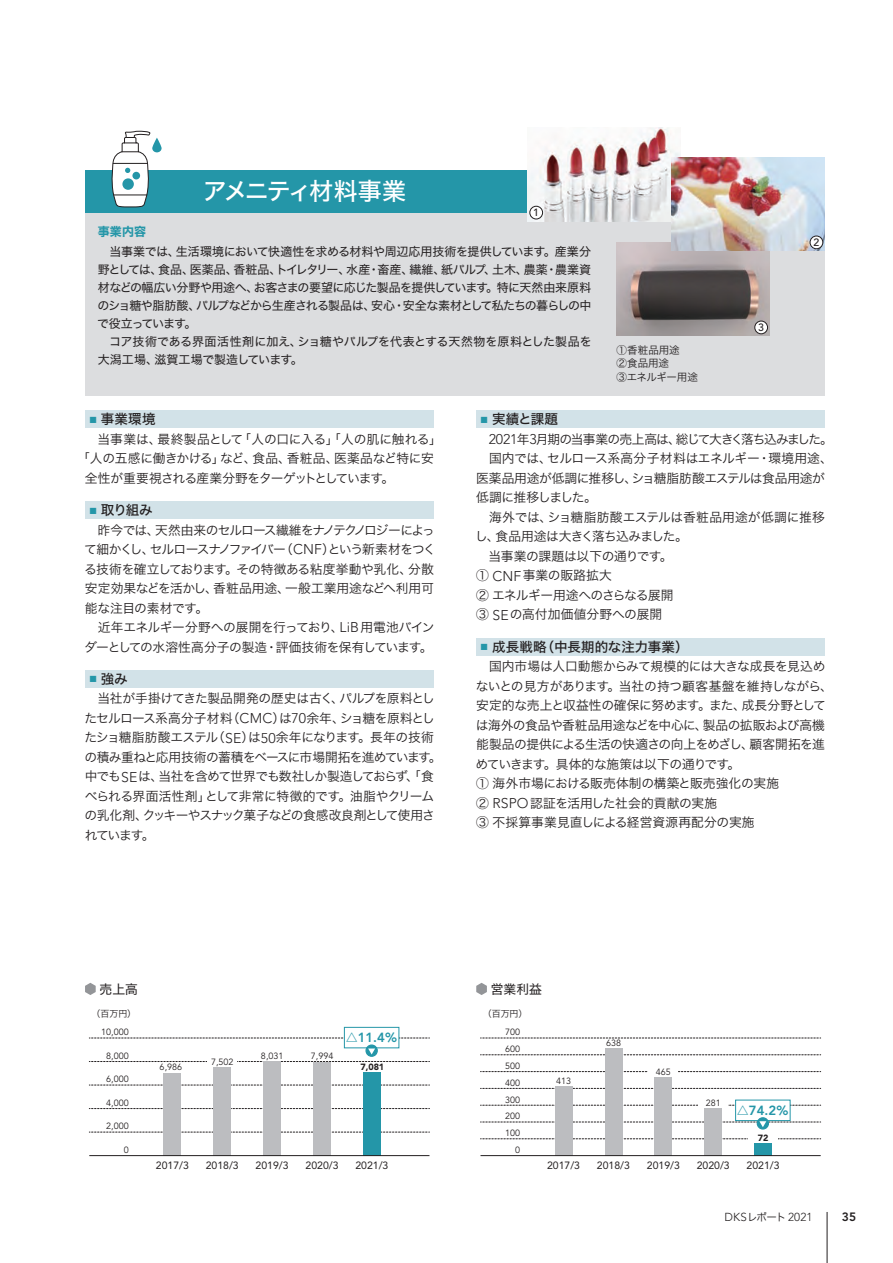
<style>
.page{position:relative;width:893px;height:1263px;background:#fff}
.page>*{position:absolute;margin:0;border:0;box-sizing:border-box;transform-origin:0 0}
.t1{font:24px "Hira Kaku Std N W5";letter-spacing:-.095em;color:#fff}
.t2{font:13.5px "Hira Kaku Std N W5";color:#231f20}
.t3{font:800 13.2px "Avenir";color:#2496a8}
.t4{font:12.75px/19.5px "Hira Kaku Std N W3";letter-spacing:-.03em;color:#231f20}
.t5{font:12.75px/19.5px "Hira Kaku Std N W3";letter-spacing:-.05em;color:#231f20}
.t6{font:12.75px "Hira Kaku Std N W3";letter-spacing:-.005em;color:#231f20}
.t7{font:12.75px "Hira Kaku Std N W3";letter-spacing:-.06em;color:#231f20}
.t8{font:12.75px "Hira Kaku Std N W4";letter-spacing:.01em;color:#231f20}
.t9{font:12px/18px "Hira Kaku Std N W4";letter-spacing:-.04em;color:#231f20}
.t10{font:12px "Hira Kaku Std N W7";color:#2496a8}
.t11{font:800 12px "Avenir";color:#231f20}
.t12{font:300 11.55px "Avenir";letter-spacing:.01em;color:#231f20}
.t13{font:10.5px "Avenir";color:#231f20}
.t14{font:10.5px/13.5px "Hira Kaku Std N W3";letter-spacing:-.005em;color:#231f20}
.t15{font:500 10.5px "Avenir";color:#231f20}
.t16{font:9px/16.8px "Avenir";color:#231f20;text-align:right}
.t17{font:9px "Hira Kaku Std N W3";letter-spacing:-.005em;color:#231f20}
.t18{font:900 9px "Avenir";color:#231f20}
.s1{font-size:8.1px;color:#2496a8}
.s2{font-family:"Avenir";font-weight:300;font-size:14.1px}
.s3{font-family:"Hira Kaku Std N W7";font-weight:400;font-size:12px}
.s4{font-family:"Hira Kaku Std N W3";font-weight:400;font-size:10.5px}
</style>
<div class="page">
<div style="left:85px;top:213px;width:740px;height:182px;background:#dcdddf"></div>
<svg style="left:89px;top:1038px;width:341px;height:1px"></svg>
<svg style="left:89px;top:1061px;width:341px;height:1px"></svg>
<svg style="left:89px;top:1085px;width:341px;height:1px"></svg>
<svg style="left:89px;top:1132px;width:341px;height:1px"></svg>
<svg style="left:89px;top:1108px;width:341px;height:1px"></svg>
<div style="left:163px;top:1073px;width:18px;height:82px;background:#bcbdc0"></div>
<div style="left:213px;top:1067px;width:18px;height:88px;background:#bcbdc0"></div>
<div style="left:263px;top:1061px;width:18px;height:94px;background:#bcbdc0"></div>
<div style="left:313px;top:1061px;width:18px;height:94px;background:#bcbdc0"></div>
<div style="left:363px;top:1072px;width:18px;height:83px;background:#2496a8"></div>
<hr style="left:89px;top:1155px;width:340px;height:1px;background:#231f20">
<div style="left:207px;top:1059px;width:30px;height:5px;background:#fff"></div>
<svg style="left:480px;top:1038px;width:341px;height:1px"></svg>
<svg style="left:480px;top:1054px;width:341px;height:1px"></svg>
<svg style="left:480px;top:1071px;width:341px;height:1px"></svg>
<svg style="left:480px;top:1088px;width:341px;height:1px"></svg>
<svg style="left:480px;top:1105px;width:341px;height:1px"></svg>
<svg style="left:480px;top:1138px;width:341px;height:1px"></svg>
<div style="left:555px;top:1086px;width:18px;height:69px;background:#bcbdc0"></div>
<div style="left:604px;top:1048px;width:18px;height:107px;background:#bcbdc0"></div>
<div style="left:654px;top:1077px;width:18px;height:78px;background:#bcbdc0"></div>
<div style="left:704px;top:1108px;width:18px;height:47px;background:#bcbdc0"></div>
<div style="left:754px;top:1143px;width:18px;height:12px;background:#2496a8"></div>
<hr style="left:480px;top:1155px;width:341px;height:1px;background:#231f20">
<hr style="left:698px;top:1102px;width:30px;height:4px;background:#fff">
<div style="left:649px;top:1070px;width:29px;height:5px;background:#fff"></div>
<hr style="left:748px;top:1137px;width:30px;height:4px;background:#fff">
<div style="left:85px;top:410px;width:349px;height:18px;background:#d2e2e8"></div>
<div style="left:85px;top:501px;width:349px;height:18px;background:#d2e2e8"></div>
<div style="left:85px;top:670px;width:349px;height:18px;background:#d2e2e8"></div>
<div style="left:476px;top:410px;width:349px;height:18px;background:#d2e2e8"></div>
<div style="left:476px;top:638px;width:349px;height:17px;background:#d2e2e8"></div>
<svg style="left:85px;top:983px;width:11px;height:12px"></svg>
<svg style="left:476px;top:983px;width:11px;height:12px"></svg>
<div style="left:85px;top:170px;width:740px;height:43px;background:#2496a8"></div>
<img style="left:528px;top:128px;width:153px;height:93px">
<img style="left:617px;top:242px;width:153px;height:94px">
<img style="left:672px;top:157px;width:153px;height:94px">
<div style="left:530px;top:206px;width:13px;height:13px;background:#fff;border-radius:50%"></div>
<div style="left:530px;top:206px;width:13px;height:13px;border:1px solid #231f20;border-radius:50%"></div>
<div style="left:810px;top:236px;width:13px;height:13px;background:#fff;border-radius:50%"></div>
<div style="left:810px;top:236px;width:13px;height:13px;border:1px solid #231f20;border-radius:50%"></div>
<div style="left:755px;top:321px;width:12px;height:13px;background:#fff;border-radius:50%"></div>
<div style="left:755px;top:321px;width:13px;height:13px;border:1px solid #231f20;border-radius:50%"></div>
<div style="left:344px;top:1027px;width:55px;height:21px;background:#fff"></div>
<div style="left:344px;top:1027px;width:55px;height:21px;border:1px solid #2496a8"></div>
<div style="left:736px;top:1100px;width:54px;height:20px;background:#fff"></div>
<div style="left:735px;top:1100px;width:55px;height:21px;border:1px solid #2496a8"></div>
<div style="left:366px;top:1045px;width:11px;height:11px;background:#2496a8;border-radius:50%"></div>
<div style="left:365px;top:1044px;width:13px;height:13px;border:1px solid #2496a8;border-radius:50%"></div>
<svg style="left:368px;top:1048px;width:7px;height:6px"></svg>
<div style="left:757px;top:1118px;width:11px;height:11px;background:#2496a8;border-radius:50%"></div>
<div style="left:757px;top:1117px;width:12px;height:12px;border:1px solid #2496a8;border-radius:50%"></div>
<svg style="left:480px;top:1121px;width:341px;height:6px"></svg>
<svg style="left:152px;top:138px;width:10px;height:14px"></svg>
<svg style="left:111px;top:130px;width:40px;height:78px"></svg>
<hr style="left:827px;top:1212px;width:1px;height:51px;background:#231f20">
<h1 class="t1" style="left:203px;top:173px;width:205px">アメニティ材料事業</h1>
<p class="t15" style="left:533px;top:207px;width:7px">1</p>
<p class="t10" style="left:98px;top:222px;width:50px">事業内容</p>
<p class="t9" style="left:97px;top:243px;width:496px">　当事業では、生活環境において快適性を求める材料や周辺応用技術を提供しています。産業分野としては、食品、医薬品、香粧品、トイレタリー、水産・畜産、繊維、紙パルプ、土木、農薬・農業資材などの幅広い分野や用途へ、お客さまの要望に応じた製品を提供しています。特に天然由来原料のショ糖や脂肪酸、パルプなどから生産される製品は、安心・安全な素材として私たちの暮らしの中で役立っています。<br>　コア技術である界面活性剤に加え、ショ糖やパルプを代表とする天然物を原料とした製品を大潟工場、滋賀工場で製造しています。</p>
<p class="t14" style="left:617px;top:343px;width:83px">①香粧品用途<br>②食品用途<br>③エネルギー用途</p>
<p class="t15" style="left:758px;top:321px;width:7px">3</p>
<p class="t15" style="left:813px;top:236px;width:7px">2</p>
<p class="t2" style="left:89px;top:409px;width:68px"><span class="s1">■</span> 事業環境</p>
<p class="t6" style="left:85px;top:429px;width:358px">　当事業は、最終製品として「人の口に入る」「人の肌に触れる」</p>
<p class="t4" style="left:77px;top:449px;width:358px">「人の五感に働きかける」など、食品、香粧品、医薬品など特に安</p>
<p class="t7" style="left:85px;top:468px;width:311px">全性が重要視される産業分野をターゲットとしています。</p>
<p class="t2" style="left:89px;top:500px;width:65px"><span class="s1">■</span> 取り組み</p>
<p class="t4" style="left:84px;top:520px;width:353px">　昨今では、天然由来のセルロース繊維をナノテクノロジーによって細かくし、セルロースナノファイバー（<span class="s2">CNF</span>）という新素材をつくる技術を確立しております。その特徴ある粘度挙動や乳化、分散安定効果などを活かし、香粧品用途、一般工業用途などへ利用可能な注目の素材です。<br>　近年エネルギー分野への展開を行っており、<span class="s2">LiB</span>用電池バインダーとしての水溶性高分子の製造・評価技術を保有しています。</p>
<p class="t2" style="left:89px;top:668px;width:40px"><span class="s1">■</span> 強み</p>
<p class="t5" style="left:84px;top:689px;width:359px">　当社が手掛けてきた製品開発の歴史は古く、パルプを原料としたセルロース系高分子材料（<span class="s2">CMC</span>）は<span class="s2">70</span>余年、ショ糖を原料としたショ糖脂肪酸エステル（<span class="s2">SE</span>）は<span class="s2">50</span>余年になります。長年の技術の積み重ねと応用技術の蓄積をベースに市場開拓を進めています。中でも<span class="s2">SE</span>は、当社を含めて世界でも数社しか製造しておらず、「食べられる界面活性剤」として非常に特徴的です。油脂やクリームの乳化剤、クッキーやスナック菓子などの食感改良剤として使用されています。</p>
<p class="t2" style="left:480px;top:409px;width:79px"><span class="s1">■</span> 実績と課題</p>
<p class="t4" style="left:475px;top:429px;width:359px;text-indent:14px"><span class="s2">2021</span>年<span class="s2">3</span>月期の当事業の売上高は、総じて大きく落ち込みました。　国内では、セルロース系高分子材料はエネルギー・環境用途、医薬品用途が低調に推移し、ショ糖脂肪酸エステルは食品用途が低調に推移しました。<br>　海外では、ショ糖脂肪酸エステルは香粧品用途が低調に推移し、食品用途は大きく落ち込みました。<br>　当事業の課題は以下の通りです。<br>① <span class="s2">CNF</span>事業の販路拡大<br>② エネルギー用途へのさらなる展開<br>③ <span class="s2">SE</span>の高付加価値分野への展開</p>
<p class="t2" style="left:480px;top:636px;width:210px"><span class="s1">■</span> 成長戦略（中長期的な注力事業）</p>
<p class="t4" style="left:476px;top:656px;width:359px">　国内市場は人口動態からみて規模的には大きな成長を見込めないとの見方があります。当社の持つ顧客基盤を維持しながら、安定的な売上と収益性の確保に努めます。また、成長分野としては海外の食品や香粧品用途などを中心に、製品の拡販および高機能製品の提供による生活の快適さの向上をめざし、顧客開拓を進めていきます。具体的な施策は以下の通りです。<br>① 海外市場における販売体制の構築と販売強化の実施<br>② <span class="s2">RSPO</span>認証を活用した社会的貢献の実施<br>③ 不採算事業見直しによる経営資源再配分の実施</p>
<p class="t8" style="left:100px;top:979px;width:40px">売上高</p>
<p class="t8" style="left:491px;top:979px;width:53px">営業利益</p>
<p class="t17" style="left:92px;top:1006px;width:46px">（百万円）</p>
<p class="t16" style="left:101px;top:1024px;width:29px">10,000</p>
<p class="t16" style="left:106px;top:1048px;width:24px">8,000</p>
<p class="t16" style="left:106px;top:1071px;width:24px">6,000</p>
<p class="t16" style="left:106px;top:1118px;width:24px">2,000</p>
<p class="t16" style="left:106px;top:1095px;width:24px">4,000</p>
<p class="t16" style="left:124px;top:1142px;width:7px">0</p>
<p class="t16" style="left:160px;top:1059px;width:24px">6,986</p>
<p class="t16" style="left:211px;top:1054px;width:24px">7,502</p>
<p class="t16" style="left:261px;top:1047px;width:24px">8,031</p>
<p class="t16" style="left:311px;top:1048px;width:24px">7,994</p>
<p class="t3" style="left:346px;top:1030px;width:53px"><span class="s3">△</span>11.4%</p>
<p class="t18" style="left:360px;top:1061px;width:25px">7,081</p>
<p class="t17" style="left:483px;top:1006px;width:46px">（百万円）</p>
<p class="t16" style="left:505px;top:1024px;width:17px">700<br>600<br>500<br>400<br>300<br>200<br>100<br>0</p>
<p class="t16" style="left:556px;top:1072px;width:17px">413</p>
<p class="t16" style="left:606px;top:1035px;width:17px">638</p>
<p class="t16" style="left:656px;top:1064px;width:17px">465</p>
<p class="t16" style="left:706px;top:1095px;width:17px">281</p>
<p class="t3" style="left:737px;top:1103px;width:53px"><span class="s3">△</span>74.2%</p>
<p class="t18" style="left:758px;top:1132px;width:12px">72</p>
<p class="t13" style="left:156px;top:1159px;width:35px">2017/3</p>
<p class="t13" style="left:206px;top:1159px;width:35px">2018/3</p>
<p class="t13" style="left:256px;top:1159px;width:35px">2019/3</p>
<p class="t13" style="left:305px;top:1159px;width:35px">2020/3</p>
<p class="t13" style="left:355px;top:1159px;width:35px">2021/3</p>
<p class="t13" style="left:547px;top:1159px;width:35px">2017/3</p>
<p class="t13" style="left:597px;top:1159px;width:35px">2018/3</p>
<p class="t13" style="left:647px;top:1159px;width:35px">2019/3</p>
<p class="t13" style="left:697px;top:1159px;width:35px">2020/3</p>
<p class="t13" style="left:747px;top:1159px;width:35px">2021/3</p>
<p class="t12" style="left:724px;top:1210px;width:89px">DKS<span class="s4">レポート</span> 2021</p>
<p class="t11" style="left:842px;top:1210px;width:16px">35</p>
</div>
